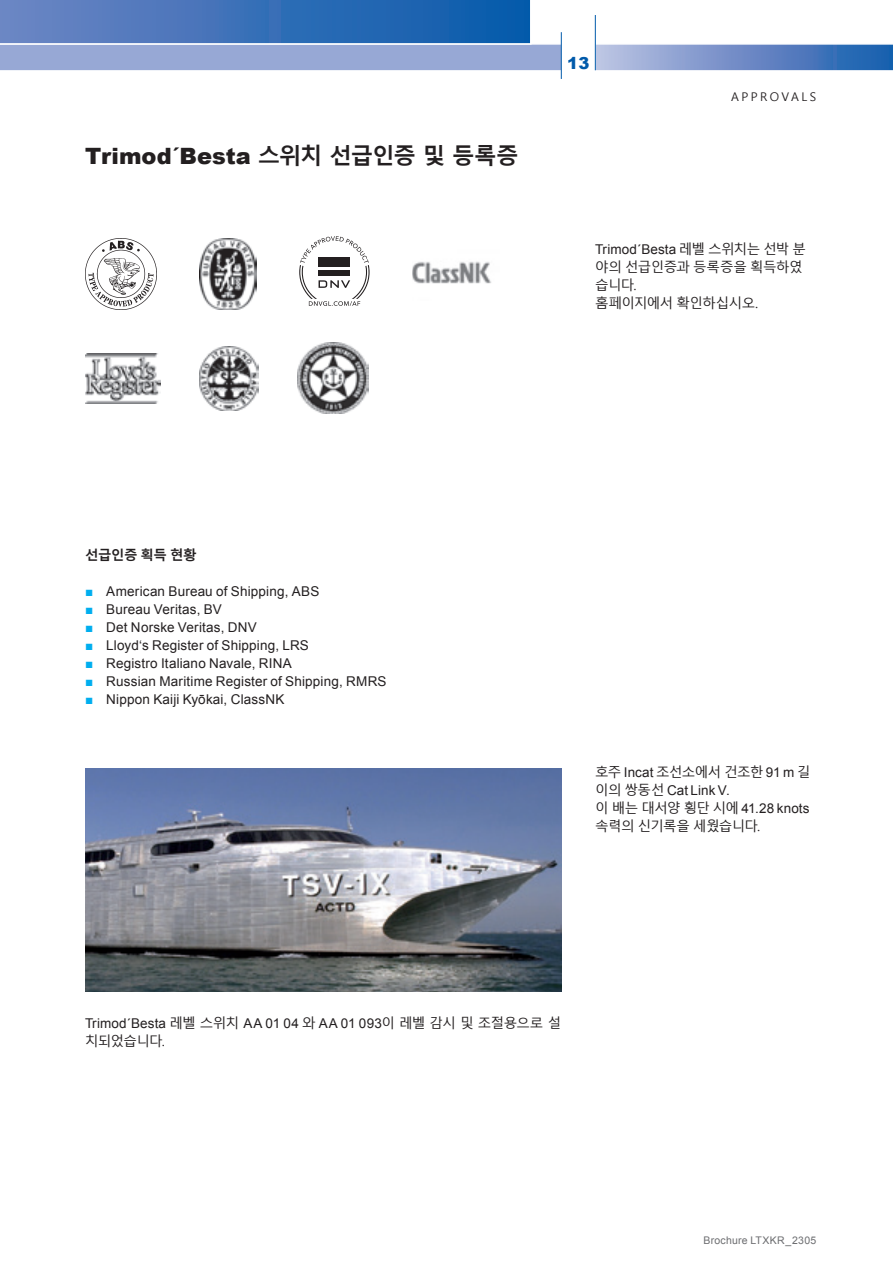
<style>
.page{position:relative;width:893px;height:1263px;background:#fff}
.page>*{position:absolute;margin:0;border:0;box-sizing:border-box;transform-origin:0 0}
.t1{font:900 22.5px "Arial";letter-spacing:.005em;color:#231f20}
.t2{font:900 16.5px "Arial";color:#015aaa}
.t3{font:13.5px "Arial";letter-spacing:.01em;color:#231f20}
.t4{font:13.5px/18px "Malgun Gothic";letter-spacing:-.05em;color:#231f20}
.t5{font:700 13.5px "Malgun Gothic";letter-spacing:-.04em;color:#231f20}
.t6{font:12px "Malgun Gothic";letter-spacing:.2em;color:#231f20}
.t7{font:10.5px "Arial";letter-spacing:.025em;color:#6c6d70}
.s1{font-family:"Malgun Gothic";font-weight:700}
.s2{font-family:"Malgun Gothic"}
.s3{color:#00aeef}
.s4{font-family:"Arial"}
</style>
<div class="page">
<svg style="left:595px;top:44px;width:298px;height:27px;background:#7393c9"></svg>
<svg style="left:0;top:0;width:561px;height:72px;background:#698fc7"></svg>
<hr style="left:595px;top:15px;width:1px;height:55px;background:#015aaa">
<hr style="left:561px;top:32px;width:1px;height:47px;background:#015aaa">
<img style="left:85px;top:768px;width:476px;height:224px">
<img style="left:85px;top:353px;width:75px;height:51px">
<img style="left:298px;top:343px;width:71px;height:71px">
<img style="left:199px;top:238px;width:57px;height:72px">
<img style="left:200px;top:346px;width:58px;height:65px">
<img style="left:85px;top:238px;width:71px;height:72px">
<svg style="left:299px;top:236px;width:71px;height:70px"></svg>
<img style="left:412px;top:261px;width:79px;height:23px">
<h1 class="t1" style="left:85px;top:139px;width:435px">Trimod´Besta <span class="s1">스위치 선급인증 및 등록증</span></h1>
<p class="t2" style="left:567px;top:51px;width:24px">13</p>
<p class="t6" style="left:731px;top:90px;width:87px">APPROVALS</p>
<p class="t3" style="left:595px;top:240px;width:212px">Trimod´Besta <span class="s2">레벨 스위치는 선박 분</span></p>
<p class="t4" style="left:595px;top:258px;width:209px">야의 선급인증과 등록증을 획득하였 습니다.<br>홈페이지에서 확인하십시오.</p>
<p class="t5" style="left:85px;top:547px;width:113px">선급인증 획득 현황</p>
<p class="t3" style="left:85px;top:582px;width:236px"><span class="s3">■</span> American Bureau of Shipping, ABS</p>
<p class="t3" style="left:85px;top:600px;width:138px"><span class="s3">■</span> Bureau Veritas, BV</p>
<p class="t3" style="left:85px;top:618px;width:173px"><span class="s3">■</span> Det Norske Veritas, DNV</p>
<p class="t3" style="left:85px;top:636px;width:225px"><span class="s3">■</span> Lloyd‘s Register of Shipping, LRS</p>
<p class="t3" style="left:85px;top:654px;width:208px"><span class="s3">■</span> Registro Italiano Navale, RINA</p>
<p class="t3" style="left:85px;top:672px;width:303px"><span class="s3">■</span> Russian Maritime Register of Shipping, RMRS</p>
<p class="t3" style="left:85px;top:690px;width:201px"><span class="s3">■</span> Nippon Kaiji Kyōkai, ClassNK</p>
<p class="t4" style="left:595px;top:763px;width:217px">호주 <span class="s4">Incat</span> 조선소에서 건조한 <span class="s4">91 m</span> 길</p>
<p class="t3" style="left:595px;top:781px;width:136px"><span class="s2">이의 쌍동선</span> Cat Link V.</p>
<p class="t4" style="left:595px;top:799px;width:216px">이 배는 대서양 횡단 시에 <span class="s4">41.28 knots </span>속력의 신기록을 세웠습니다.</p>
<p class="t3" style="left:85px;top:1014px;width:478px">Trimod´Besta <span class="s2">레벨 스위치</span> AA 01 04 <span class="s2">와</span> AA 01 093<span class="s2">이 레벨 감시 및 조절용으로 설</span></p>
<p class="t4" style="left:85px;top:1032px;width:81px">치되었습니다.</p>
<p class="t7" style="left:703px;top:1233px;width:114px">Brochure LTXKR_2305</p>
</div>
